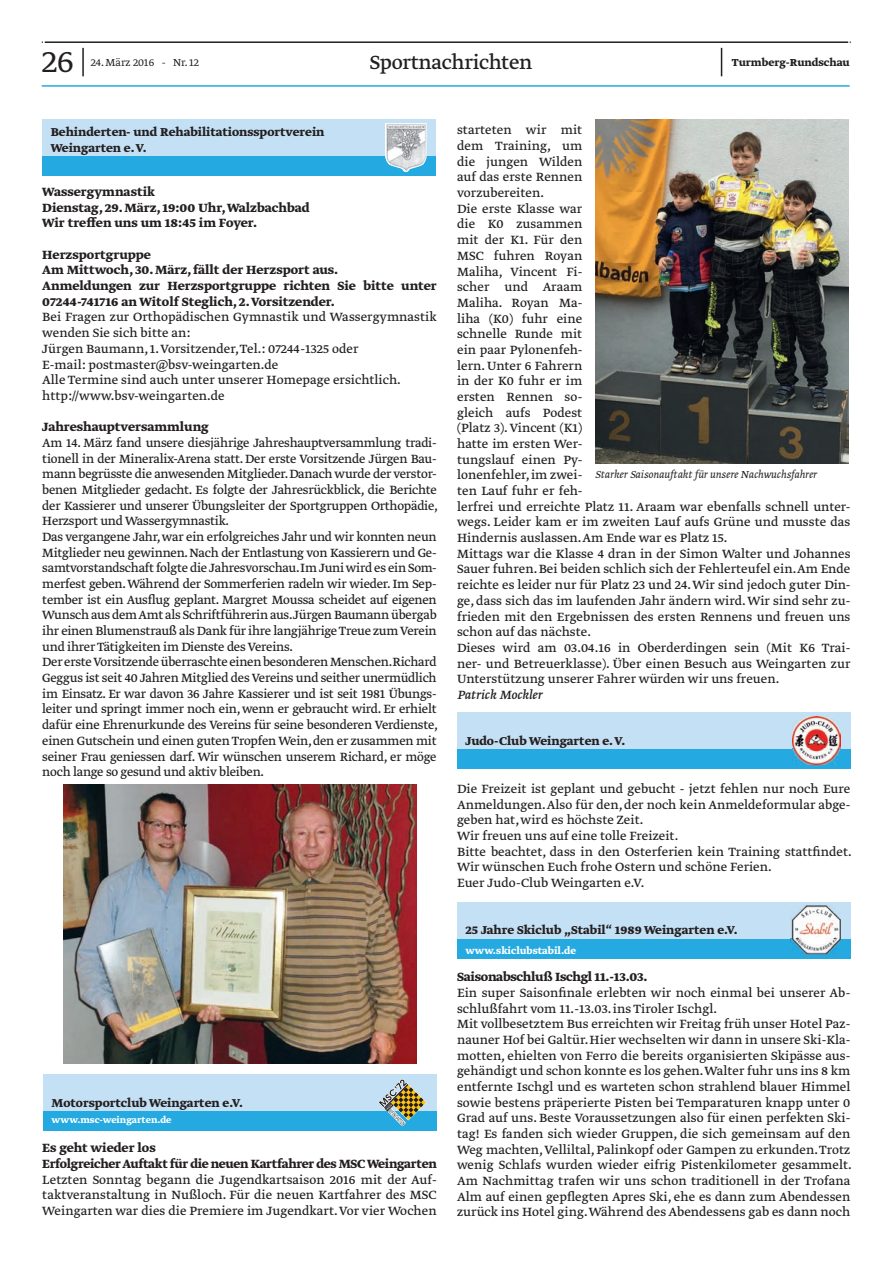
<style>
.page{position:relative;width:893px;height:1263px;background:#fff}
.page>*{position:absolute;margin:0;border:0;box-sizing:border-box;transform-origin:0 0}
.t1{font:300 36px "Greta Text Std";color:#231f20}
.t2{font:22.5px "Greta Text Std";letter-spacing:-.015em;color:#231f20}
.t3{font:14.1px/15.8px "Greta Text Std Regular Min";color:#231f20;text-align:justify}
.t4{font:700 14.1px/15.8px "Greta Text Std";color:#231f20}
.t5{font:700 14.1px "Greta Text Std";letter-spacing:-.02em;color:#231f20}
.t6{font:14.1px "Greta Text Std Italic Plus";color:#231f20}
.t7{font:700 13.5px/16.2px "Greta Text Std";color:#231f20}
.t8{font:italic 300 12px "Greta Text Std";color:#231f20}
.t9{font:700 12px "Greta Text Std";color:#231f20}
.t10{font:300 12px "Greta Text Std";color:#231f20}
.t11{font:700 11.25px "Greta Text Std";color:#fff}
.t12{font:700 10.5px "Greta Text Std";color:#fff}
.t13{font:7.2px/8.2px "Arial";color:#000;text-align:center}
</style>
<div class="page">
<hr style="left:42px;top:85px;width:808px;height:2px;background:#24aae1">
<hr style="left:45px;top:41px;width:803px;height:2px;background:#231f20">
<hr style="left:82px;top:48px;width:2px;height:28px;background:#231f20">
<svg style="left:721px;top:48px;width:1px;height:28px"></svg>
<div style="left:43px;top:119px;width:393px;height:57px;background:#c3e0f4"></div>
<div style="left:43px;top:156px;width:393px;height:20px;background:#24aae1"></div>
<svg style="left:385px;top:123px;width:42px;height:49px;background:#bacad1"></svg>
<img style="left:63px;top:784px;width:354px;height:279px">
<div style="left:43px;top:1074px;width:394px;height:57px;background:#c3e0f4"></div>
<div style="left:43px;top:1111px;width:394px;height:20px;background:#24aae1"></div>
<svg style="left:378px;top:1079px;width:48px;height:48px"></svg>
<img style="left:595px;top:119px;width:254px;height:345px">
<div style="left:457px;top:712px;width:393px;height:57px;background:#c3e0f4"></div>
<div style="left:457px;top:749px;width:393px;height:20px;background:#24aae1"></div>
<img style="left:792px;top:716px;width:49px;height:49px">
<div style="left:457px;top:901px;width:393px;height:57px;background:#c3e0f4"></div>
<div style="left:457px;top:938px;width:393px;height:20px;background:#24aae1"></div>
<img style="left:791px;top:906px;width:50px;height:48px">
<h1 class="t1" style="left:42px;top:41px;width:33px">26</h1>
<p class="t10" style="left:91px;top:56px;width:110px">24. März 2016 - Nr. 12</p>
<p class="t9" style="left:732px;top:56px;width:119px">Turmberg-Rundschau</p>
<p class="t2" style="left:370px;top:49px;width:164px">Sportnachrichten</p>
<p class="t3" style="left:457px;top:123px;width:127px">starteten wir mit dem Training, um die jungen Wilden auf das erste Rennen vorzubereiten.</p>
<p class="t3" style="left:457px;top:201px;width:395px;text-align:left">Die erste Klasse war<br>die K0 zusammen<br>mit der K1. Für den<br>MSC fuhren Royan<br>Maliha, Vincent Fi-<br>scher und Araam<br>Maliha. Royan Ma-<br>liha (K0) fuhr eine<br>schnelle Runde mit<br>ein paar Pylonenfeh-<br>lern. Unter 6 Fahrern<br>in der K0 fuhr er im<br>ersten Rennen so-<br>gleich aufs Podest<br>(Platz 3). Vincent (K1)<br>hatte im ersten Wer-<br>tungslauf einen Py-<br>lonenfehler, im zwei-<br>ten Lauf fuhr er feh-<br>lerfrei und erreichte Platz 11. Araam war ebenfalls schnell unter&shy;wegs. Leider kam er im zweiten Lauf aufs Grüne und musste das<br>Hindernis auslassen. Am Ende war es Platz 15.</p>
<p class="t3" style="left:457px;top:546px;width:395px">Mittags war die Klasse 4 dran in der Simon Walter und Johannes Sauer fuhren. Bei beiden schlich sich der Fehlerteufel ein.Am Ende reichte es leider nur für Platz 23 und 24. Wir sind jedoch guter Din&shy;ge, dass sich das im laufenden Jahr ändern wird. Wir sind sehr zu&shy;frieden mit den Ergebnissen des ersten Rennens und freuen uns schon auf das nächste.</p>
<p class="t3" style="left:457px;top:640px;width:395px">Dieses wird am 03.04.16 in Oberderdingen sein (Mit K6 Trai&shy;ner- und Betreuerklasse). Über einen Besuch aus Weingarten zur Unterstützung unserer Fahrer würden wir uns freuen.</p>
<p class="t6" style="left:457px;top:687px;width:87px">Patrick Mockler</p>
<p class="t7" style="left:51px;top:124px;width:275px">Behinderten- und Rehabilitationssportverein<br>Weingarten e. V.</p>
<p class="t13" style="left:461px;top:129px;width:85px">Behinderten- und<br>Rehabilitationssportverein<br>Weingarten e.V.</p>
<p class="t4" style="left:42px;top:185px;width:114px">Wassergymnastik</p>
<p class="t4" style="left:42px;top:200px;width:269px">Dienstag, 29. März, 19:00 Uhr, Walzbachbad</p>
<p class="t4" style="left:42px;top:216px;width:216px">Wir treffen uns um 18:45 im Foyer.</p>
<p class="t4" style="left:42px;top:247px;width:110px">Herzsportgruppe</p>
<p class="t4" style="left:42px;top:263px;width:298px">Am Mittwoch, 30. März, fällt der Herzsport aus.</p>
<p class="t4" style="left:42px;top:279px;width:396px">Anmeldungen zur Herzsportgruppe richten Sie bitte unter<br>07244-741716 an Witolf Steglich, 2. Vorsitzender.</p>
<p class="t3" style="left:42px;top:310px;width:396px">Bei Fragen zur Orthopädischen Gymnastik und Wassergymnastik wenden Sie sich bitte an:</p>
<p class="t3" style="left:42px;top:341px;width:318px">Jürgen Baumann, 1. Vorsitzender, Tel.: 07244-1325 oder</p>
<p class="t3" style="left:42px;top:357px;width:237px">E-mail: postmaster@bsv-weingarten.de</p>
<p class="t3" style="left:42px;top:373px;width:360px">Alle Termine sind auch unter unserer Homepage ersichtlich.</p>
<p class="t3" style="left:42px;top:388px;width:184px">http://www.bsv-weingarten.de</p>
<p class="t4" style="left:42px;top:420px;width:168px">Jahreshauptversammlung</p>
<p class="t3" style="left:42px;top:435px;width:397px">Am 14. März fand unsere diesjährige Jahreshauptversammlung tradi&shy;tionell in der Mineralix-Arena statt. Der erste Vorsitzende Jürgen Bau&shy;mann begrüsste die anwesenden Mitglieder.Danach wurde der verstor&shy;benen Mitglieder gedacht. Es folgte der Jahresrückblick, die Berichte der Kassierer und unserer Übungsleiter der Sportgruppen Orthopädie, Herzsport und Wassergymnastik.</p>
<p class="t3" style="left:42px;top:530px;width:396px">Das vergangene Jahr, war ein erfolgreiches Jahr und wir konnten neun Mitglieder neu gewinnen. Nach der Entlastung von Kassierern und Ge&shy;samtvorstandschaft folgte die Jahresvorschau.Im Juni wird es ein Som&shy;merfest geben. Während der Sommerferien radeln wir wieder. Im Sep&shy;tember ist ein Ausflug geplant. Margret Moussa scheidet auf eigenen Wunsch aus dem Amt als Schriftführerin aus.Jürgen Baumann übergab ihr einen Blumenstrauß als Dank für ihre langjährige Treue zum Verein und ihrer Tätigkeiten im Dienste des Vereins.</p>
<p class="t3" style="left:42px;top:655px;width:397px">Der erste Vorsitzende überraschte einen besonderen Menschen.Richard Geggus ist seit 40 Jahren Mitglied des Vereins und seither unermüdlich im Einsatz. Er war davon 36 Jahre Kassierer und ist seit 1981 Übungs&shy;leiter und springt immer noch ein, wenn er gebraucht wird. Er erhielt dafür eine Ehrenurkunde des Vereins für seine besonderen Verdienste, einen Gutschein und einen guten Tropfen Wein, den er zusammen mit seiner Frau geniessen darf. Wir wünschen unserem Richard, er möge noch lange so gesund und aktiv bleiben.</p>
<p class="t8" style="left:595px;top:467px;width:224px">Starker Saisonauftakt für unsere Nachwuchsfahrer</p>
<p class="t7" style="left:465px;top:733px;width:161px">Judo-Club Weingarten e. V.</p>
<p class="t3" style="left:457px;top:782px;width:395px">Die Freizeit ist geplant und gebucht - jetzt fehlen nur noch Eure Anmeldungen. Also für den, der noch kein Anmeldeformular abge&shy;geben hat, wird es höchste Zeit.</p>
<p class="t3" style="left:457px;top:829px;width:223px">Wir freuen uns auf eine tolle Freizeit.</p>
<p class="t3" style="left:457px;top:844px;width:396px">Bitte beachtet, dass in den Osterferien kein Training stattfindet.<br>Wir wünschen Euch frohe Ostern und schöne Ferien.</p>
<p class="t3" style="left:457px;top:876px;width:189px">Euer Judo-Club Weingarten e.V.</p>
<p class="t7" style="left:52px;top:1095px;width:193px">Motorsportclub Weingarten e.V.</p>
<p class="t12" style="left:52px;top:1114px;width:121px">www.msc-weingarten.de</p>
<p class="t4" style="left:42px;top:1141px;width:115px">Es geht wieder los</p>
<p class="t5" style="left:42px;top:1155px;width:396px">Erfolgreicher Auftakt für die neuen Kartfahrer des MSC Weingarten</p>
<p class="t3" style="left:42px;top:1172px;width:396px">Letzten Sonntag begann die Jugendkartsaison 2016 mit der Auf&shy;taktveranstaltung in Nußloch. Für die neuen Kartfahrer des MSC Weingarten war dies die Premiere im Jugendkart. Vor vier Wochen</p>
<p class="t7" style="left:465px;top:923px;width:274px">25 Jahre Skiclub „Stabil“ 1989 Weingarten e.V.</p>
<p class="t11" style="left:465px;top:944px;width:112px">www.skiclubstabil.de</p>
<p class="t5" style="left:457px;top:968px;width:192px">Saisonabschluß Ischgl 11.-13.03.</p>
<p class="t3" style="left:457px;top:985px;width:395px">Ein super Saisonfinale erlebten wir noch einmal bei unserer Ab&shy;schlußfahrt vom 11.-13.03. ins Tiroler Ischgl.</p>
<p class="t3" style="left:457px;top:1017px;width:396px">Mit vollbesetztem Bus erreichten wir Freitag früh unser Hotel Paz&shy;nauner Hof bei Galtür. Hier wechselten wir dann in unsere Ski-Kla&shy;motten, ehielten von Ferro die bereits organisierten Skipässe aus&shy;gehändigt und schon konnte es los gehen.Walter fuhr uns ins 8 km entfernte Ischgl und es warteten schon strahlend blauer Himmel sowie bestens präperierte Pisten bei Temparaturen knapp unter 0<br>Grad auf uns. Beste Voraussetzungen also für einen perfekten Ski&shy;tag! Es fanden sich wieder Gruppen, die sich gemeinsam auf den Weg machten, Velliltal, Palinkopf oder Gampen zu erkunden. Trotz wenig Schlafs wurden wieder eifrig Pistenkilometer gesammelt.<br>Am Nachmittag trafen wir uns schon traditionell in der Trofana Alm auf einen gepflegten Apres Ski, ehe es dann zum Abendessen zurück ins Hotel ging. Während des Abendessens gab es dann noch</p>
</div>
